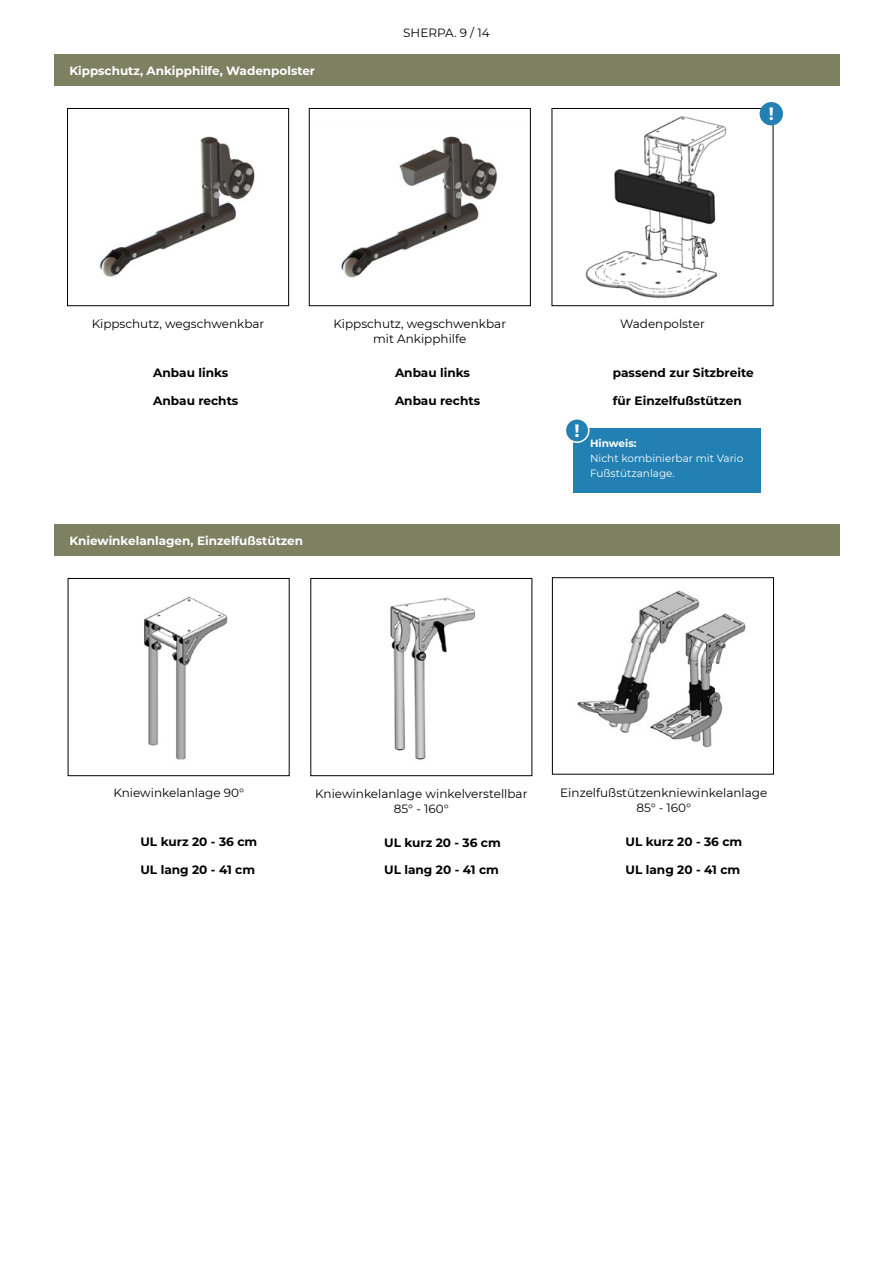
<style>
.page{position:relative;width:893px;height:1263px;background:#fff}
.page>*{position:absolute;margin:0;border:0;box-sizing:border-box;transform-origin:0 0}
.t1{font:700 17.85px "Montserrat";color:#fff}
.t2{font:700 12.15px "Montserrat";color:#000}
.t3{font:12px/14.4px "Montserrat";color:#000;text-align:center}
.t4{font:700 12px "Montserrat";color:#fff}
.t5{font:10.5px/15px "Montserrat";color:#fff}
.t6{font:700 10.5px "Montserrat";color:#fff}
</style>
<div class="page">
<div style="left:54px;top:525px;width:785px;height:31px;background:#7d8162"></div>
<img style="left:390px;top:597px;width:86px;height:163px">
<div style="left:310px;top:578px;width:222px;height:198px;border:1px solid #000"></div>
<img style="left:144px;top:596px;width:84px;height:164px">
<div style="left:68px;top:578px;width:222px;height:198px;border:1px solid #000"></div>
<img style="left:577px;top:591px;width:169px;height:157px">
<div style="left:552px;top:577px;width:222px;height:197px;border:1px solid #000"></div>
<img style="left:585px;top:111px;width:183px;height:188px">
<div style="left:552px;top:108px;width:221px;height:198px;border:1px solid #000"></div>
<div style="left:54px;top:54px;width:785px;height:32px;background:#7d8162"></div>
<img style="left:341px;top:136px;width:157px;height:142px">
<div style="left:309px;top:108px;width:222px;height:198px;border:1px solid #000"></div>
<img style="left:99px;top:136px;width:156px;height:141px">
<div style="left:67px;top:108px;width:222px;height:198px;border:1px solid #000"></div>
<div style="left:760px;top:102px;width:23px;height:23px;background:#2280b2;border-radius:50%"></div>
<div style="left:574px;top:428px;width:187px;height:64px;background:#2280b2"></div>
<div style="left:565px;top:419px;width:24px;height:23px;background:#2280b2;border-radius:50%"></div>
<div style="left:565px;top:418px;width:24px;height:25px;border:2px solid #fff;border-radius:50%"></div>
<p class="t4" style="left:69px;top:62px;width:247px">Kippschutz, Ankipphilfe, Wadenpolster</p>
<p class="t3" style="left:403px;top:25px;width:88px">SHERPA. 9 / 14</p>
<h1 class="t1" style="left:769px;top:101px;width:7px">!</h1>
<p class="t3" style="left:92px;top:316px;width:174px">Kippschutz, wegschwenkbar</p>
<p class="t3" style="left:333px;top:316px;width:174px">Kippschutz, wegschwenkbar</p>
<p class="t3" style="left:620px;top:316px;width:86px">Wadenpolster</p>
<p class="t3" style="left:373px;top:331px;width:95px">mit Ankipphilfe</p>
<p class="t2" style="left:153px;top:364px;width:77px">Anbau links</p>
<p class="t2" style="left:395px;top:364px;width:77px">Anbau links</p>
<p class="t2" style="left:613px;top:364px;width:142px">passend zur Sitzbreite</p>
<p class="t2" style="left:153px;top:392px;width:87px">Anbau rechts</p>
<p class="t2" style="left:395px;top:392px;width:87px">Anbau rechts</p>
<p class="t2" style="left:613px;top:392px;width:130px">für Einzelfußstützen</p>
<p class="t4" style="left:69px;top:532px;width:235px">Kniewinkelanlagen, Einzelfußstützen</p>
<h1 class="t1" style="left:575px;top:418px;width:7px">!</h1>
<p class="t6" style="left:590px;top:436px;width:48px">Hinweis:</p>
<p class="t5" style="left:590px;top:450px;width:155px">Nicht kombinierbar mit Vario<br>Fußstützanlage.</p>
<p class="t3" style="left:315px;top:786px;width:214px">Kniewinkelanlage winkelverstellbar<br>85° - 160°</p>
<p class="t3" style="left:560px;top:785px;width:209px">Einzelfußstützenkniewinkelanlage<br>85° - 160°</p>
<p class="t3" style="left:113px;top:785px;width:132px">Kniewinkelanlage 90°</p>
<p class="t2" style="left:140px;top:833px;width:118px">UL kurz 20 - 36 cm</p>
<p class="t2" style="left:384px;top:833px;width:118px">UL kurz 20 - 36 cm</p>
<p class="t2" style="left:625px;top:833px;width:118px">UL kurz 20 - 36 cm</p>
<p class="t2" style="left:140px;top:861px;width:116px">UL lang 20 - 41 cm</p>
<p class="t2" style="left:384px;top:861px;width:116px">UL lang 20 - 41 cm</p>
<p class="t2" style="left:625px;top:861px;width:116px">UL lang 20 - 41 cm</p>
</div>
